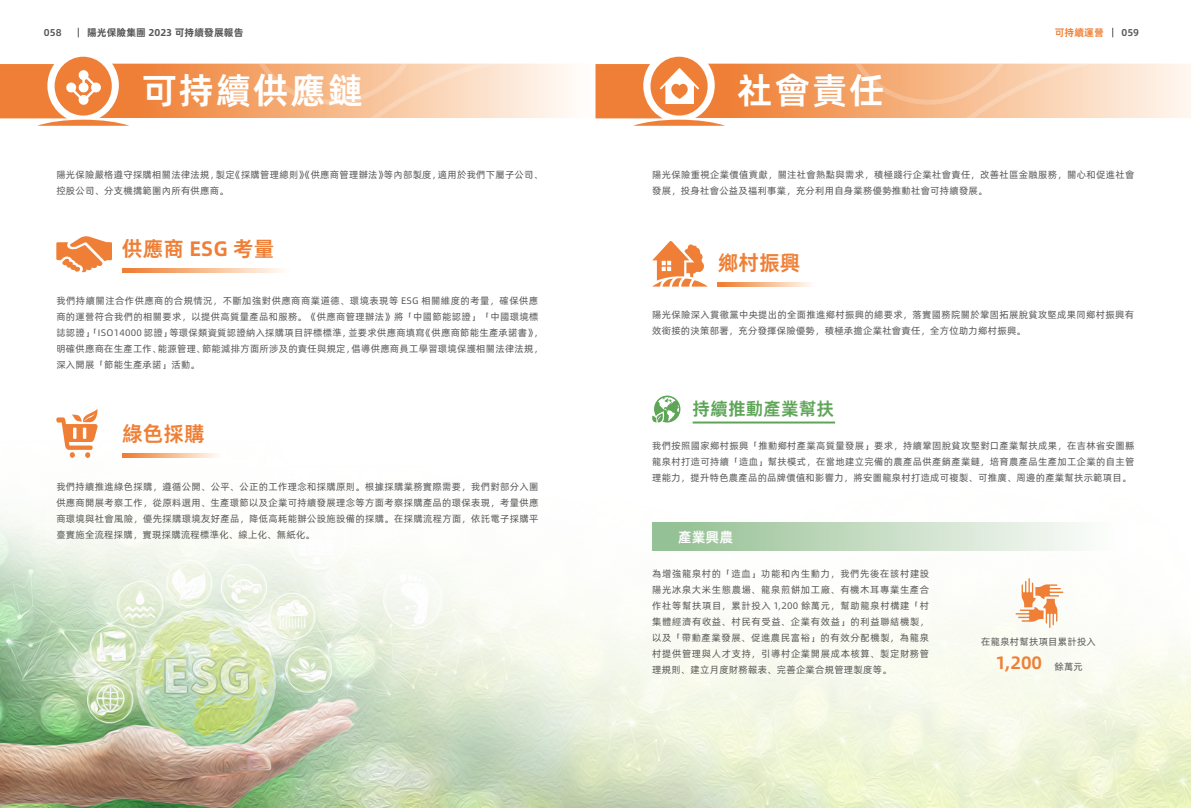
<style>
.page{position:relative;width:1191px;height:808px;background:#fff}
.page>*{position:absolute;margin:0;border:0;box-sizing:border-box;transform-origin:0 0}
.t1{font:36px "Alibaba Pu Hui Ti 3 85 Bold";letter-spacing:.05em;color:#fff}
.t2{font:21px "Alibaba Pu Hui Ti 3 85 Bold";color:#ef7f36}
.t3{font:18px "Alibaba Pu Hui Ti 3 85 Bold";color:#ef7f36}
.t4{font:18px "Alibaba Pu Hui Ti 3 85 Bold";color:#5ea558}
.t5{font:14px "Alibaba Pu Hui Ti 3 85 Bold";color:#fff}
.t6{font:700 10px "Alibaba Pu Hui Ti 3 95 Extra";color:#595757}
.t7{font:10px "Alibaba Pu Hui Ti 3 85 Bold";color:#595757}
.t8{font:10px "Alibaba Pu Hui Ti 3 85 Bold";color:#ef7f36}
.t9{font:9.5px/16px "Alibaba Pu Hui Ti 3 55 Regular";letter-spacing:.025em;color:#595757}
.s1{font-family:"Alibaba Pu Hui Ti 3 55 Regular";font-size:9.5px;color:#595757}
</style>
<div class="page">
<img style="left:0;top:27px;width:1191px;height:781px">
<div style="left:54px;top:57px;width:58px;height:59px;background:#ef7f36;border-radius:50%"></div>
<svg style="left:56px;top:236px;width:56px;height:37px"></svg>
<svg style="left:56px;top:409px;width:42px;height:49px"></svg>
<svg style="left:652px;top:241px;width:56px;height:46px"></svg>
<div style="left:650px;top:57px;width:58px;height:59px;background:#ef7f36;border-radius:50%"></div>
<svg style="left:0;top:64px;width:1191px;height:62px"></svg>
<svg style="left:1015px;top:578px;width:48px;height:50px"></svg>
<div style="left:652px;top:522px;width:482px;height:29px;background:linear-gradient(to right,#91be90,#fff)"></div>
<svg style="left:717px;top:282px;width:99px;height:5px"></svg>
<svg style="left:122px;top:268px;width:169px;height:4px"></svg>
<svg style="left:122px;top:454px;width:101px;height:4px"></svg>
<svg style="left:652px;top:396px;width:28px;height:26px"></svg>
<hr style="left:692px;top:421px;width:143px;height:2px;background:#5ea558">
<p class="t7" style="left:44px;top:25px;width:19px">058</p>
<p class="t6" style="left:87px;top:25px;width:158px">陽光保險集團 2023 可持續發展報告</p>
<p class="t7" style="left:1121px;top:25px;width:19px">059</p>
<p class="t8" style="left:1054px;top:25px;width:51px">可持續運營</p>
<h1 class="t1" style="left:142px;top:63px;width:223px">可持續供應鏈</h1>
<p class="t9" style="left:56px;top:166px;width:488px">陽光保險嚴格遵守採購相關法律法規，製定《採購管理總則》《供應商管理辦法》等內部製度，適用於我們下屬子公司、控股公司、分支機搆範圍內所有供應商。</p>
<h2 class="t2" style="left:122px;top:232px;width:154px">供應商 ESG 考量</h2>
<p class="t9" style="left:56px;top:292px;width:488px">我們持續關注合作供應商的合規情況，不斷加強對供應商商業道德、環境表現等 ESG 相關維度的考量，確保供應商的運營符合我們的相關要求，以提供高質量產品和服務。《供應商管理辦法》將「中國節能認證」「中國環境標誌認證」「ISO14000 認證」等環保類資質認證納入採購項目評標標準，並要求供應商填寫《供應商節能生產承諾書》，明確供應商在生產工作、能源管理、節能減排方面所涉及的責任與規定，倡導供應商員工學習環境保護相關法律法規，深入開展「節能生產承諾」活動。</p>
<h2 class="t2" style="left:122px;top:417px;width:84px">綠色採購</h2>
<p class="t9" style="left:56px;top:478px;width:484px;text-align:justify">我們持續推進綠色採購，遵循公開、公平、公正的工作理念和採購原則。根據採購業務實際需要，我們對部分入圍供應商開展考察工作，從原料選用、生產環節以及企業可持續發展理念等方面考察採購產品的環保表現，考量供應商環境與社會風險，優先採購環境友好產品，降低高耗能辦公設施設備的採購。在採購流程方面，依託電子採購平臺實施全流程採購，實現採購流程標準化、線上化、無紙化。</p>
<h1 class="t1" style="left:737px;top:63px;width:149px">社會責任</h1>
<p class="t9" style="left:652px;top:166px;width:484px">陽光保險重視企業價值貢獻，關注社會熱點與需求，積極踐行企業社會責任，改善社區金融服務，關心和促進社會發展，投身社會公益及福利事業，充分利用自身業務優勢推動社會可持續發展。</p>
<h2 class="t2" style="left:717px;top:246px;width:84px">鄉村振興</h2>
<p class="t9" style="left:652px;top:307px;width:483px">陽光保險深入貫徹黨中央提出的全面推進鄉村振興的總要求，落實國務院關於鞏固拓展脫貧攻堅成果同鄉村振興有效銜接的決策部署，充分發揮保險優勢，積極承擔企業社會責任，全方位助力鄉村振興。</p>
<h3 class="t4" style="left:692px;top:395px;width:143px">持續推動產業幫扶</h3>
<p class="t9" style="left:652px;top:437px;width:484px;text-align:justify">我們按照國家鄉村振興「推動鄉村產業高質量發展」要求，持續鞏固脫貧攻堅對口產業幫扶成果，在吉林省安圖縣龍泉村打造可持續「造血」幫扶模式，在當地建立完備的農產品供產銷產業鏈，培育農產品生產加工企業的自主管理能力，提升特色農產品的品牌價值和影響力，將安圖龍泉村打造成可複製、可推廣、周邊的產業幫扶示範項目。</p>
<h3 class="t5" style="left:678px;top:526px;width:57px">產業興農</h3>
<p class="t9" style="left:652px;top:565px;width:278px;text-align:justify">為增強龍泉村的「造血」功能和內生動力，我們先後在該村建設陽光冰泉大米生態農場、龍泉煎餅加工廠、有機木耳專業生產合作社等幫扶項目，累計投入 1,200 餘萬元，幫助龍泉村構建「村集體經濟有收益、村民有受益、企業有效益」的利益聯結機製，以及「帶動產業發展、促進農民富裕」的有效分配機製，為龍泉村提供管理與人才支持，引導村企業開展成本核算、製定財務管理規則、建立月度財務報表、完善企業合規管理製度等。</p>
<p class="t9" style="left:981px;top:633px;width:116px">在龍泉村幫扶項目累計投入</p>
<h3 class="t3" style="left:995px;top:649px;width:89px">1,200 <span class="s1">餘萬元</span></h3>
</div>
